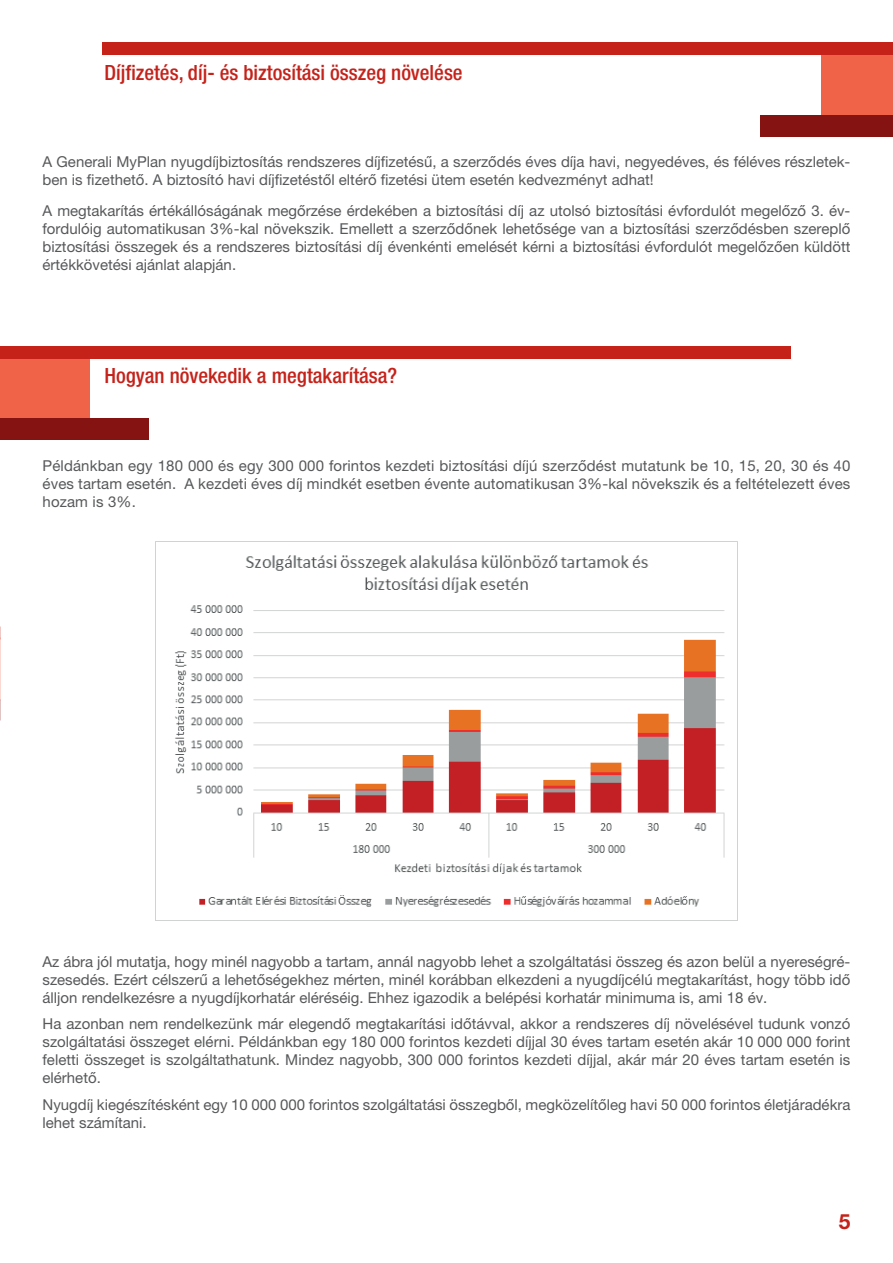
<style>
.page{position:relative;width:893px;height:1263px;background:#fff}
.page>*{position:absolute;margin:0;border:0;box-sizing:border-box;transform-origin:0 0}
.t1{font:500 condensed 21px "Helvetica Neue LT Pro";color:#c5221a}
.t2{font:700 21px "Helvetica Neue LT Pro";color:#c5221a}
.bajusz{font:15px/18px "Helvetica Neue LT Pro";color:#57585a;text-align:justify}
</style>
<div class="page">
<div style="left:821px;top:53px;width:72px;height:64px;background:#f16349"></div>
<div style="left:102px;top:43px;width:791px;height:12px;background:#c5221a"></div>
<div style="left:761px;top:115px;width:132px;height:21px;background:#851312"></div>
<img style="left:156px;top:541px;width:581px;height:380px">
<div style="left:0;top:357px;width:89px;height:63px;background:#f16349"></div>
<div style="left:0;top:346px;width:791px;height:13px;background:#c5221a"></div>
<div style="left:0;top:418px;width:149px;height:22px;background:#851312"></div>
<p class="t1" style="left:104px;top:60px;width:360px">Díjfizetés, díj- és biztosítási összeg növelése</p>
<p class="bajusz" style="left:43px;top:152px;width:809px">A Generali MyPlan nyugdíjbiztosítás rendszeres díjfizetésű, a szerződés éves díja havi, negyedéves, és féléves részletek&shy;ben is fizethető. A biztosító havi díjfizetéstől eltérő fizetési ütem esetén kedvezményt adhat!</p>
<p class="bajusz" style="left:43px;top:201px;width:809px">A megtakarítás értékállóságának megőrzése érdekében a biztosítási díj az utolsó biztosítási évfordulót megelőző 3. év&shy;fordulóig automatikusan 3%-kal növekszik. Emellett a szerződőnek lehetősége van a biztosítási szerződésben szereplő biztosítási összegek és a rendszeres biztosítási díj évenkénti emelését kérni a biztosítási évfordulót megelőzően küldött értékkövetési ajánlat alapján.</p>
<p class="t1" style="left:104px;top:363px;width:294px">Hogyan növekedik a megtakarítása?</p>
<p class="bajusz" style="left:43px;top:456px;width:809px">Példánkban egy 180 000 és egy 300 000 forintos kezdeti biztosítási díjú szerződést mutatunk be 10, 15, 20, 30 és 40 éves tartam esetén. A kezdeti éves díj mindkét esetben évente automatikusan 3%-kal növekszik és a feltételezett éves hozam is 3%.</p>
<p class="bajusz" style="left:43px;top:952px;width:809px">Az ábra jól mutatja, hogy minél nagyobb a tartam, annál nagyobb lehet a szolgáltatási összeg és azon belül a nyereségré&shy;szesedés. Ezért célszerű a lehetőségekhez mérten, minél korábban elkezdeni a nyugdíjcélú megtakarítást, hogy több idő álljon rendelkezésre a nyugdíjkorhatár eléréséig. Ehhez igazodik a belépési korhatár minimuma is, ami 18 év.</p>
<p class="bajusz" style="left:43px;top:1014px;width:809px">Ha azonban nem rendelkezünk már elegendő megtakarítási időtávval, akkor a rendszeres díj növelésével tudunk vonzó szolgáltatási összeget elérni. Példánkban egy 180 000 forintos kezdeti díjjal 30 éves tartam esetén akár 10 000 000 forint feletti összeget is szolgáltathatunk. Mindez nagyobb, 300 000 forintos kezdeti díjjal, akár már 20 éves tartam esetén is elérhető.</p>
<p class="bajusz" style="left:43px;top:1095px;width:809px">Nyugdíj kiegészítésként egy 10 000 000 forintos szolgáltatási összegből, megközelítőleg havi 50 000 forintos életjáradékra lehet számítani.</p>
<h1 class="t2" style="left:839px;top:1209px;width:13px">5</h1>
</div>
